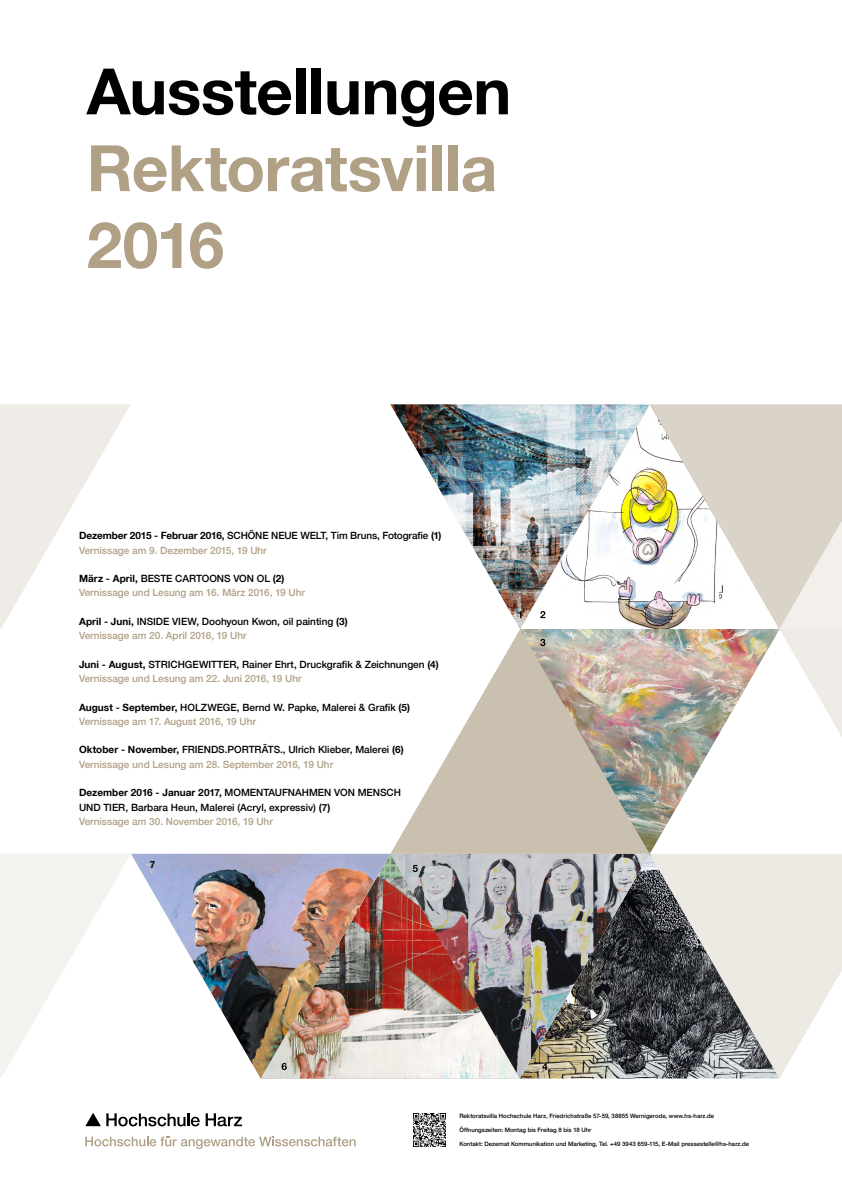
<style>
.page{position:relative;width:842px;height:1192px;background:#fff}
.page>*{position:absolute;margin:0;border:0;box-sizing:border-box;transform-origin:0 0}
.t1{font:700 64px/76.8px "Helvetica Neue LT";letter-spacing:-.01em;color:#b0a086}
.t2{font:700 64px "Helvetica Neue LT";letter-spacing:-.01em;color:#000}
.t3{font:500 10px/14.3px "Helvetica Neue LT";letter-spacing:-.005em;color:#000}
.t4{font:500 10px/14.3px "Helvetica Neue LT";color:#b0a086}
.t5{font:700 10px "Helvetica Neue LT";color:#000}
.t6{font:500 6px "Helvetica Neue LT";color:#000}
.s1{font-weight:700}
.s2{color:#b0a086}
.s3{font-weight:700;color:#000}
.s4{color:#000}
</style>
<div class="page">
<svg style="left:85px;top:1113px;width:115px;height:13px"></svg>
<svg style="left:206px;top:1113px;width:36px;height:13px"></svg>
<svg style="left:85px;top:1136px;width:271px;height:13px"></svg>
<img style="left:413px;top:1113px;width:33px;height:33px">
<img style="left:390px;top:854px;width:260px;height:225px">
<svg style="left:650px;top:854px;width:192px;height:225px;background:#bbb9b8"></svg>
<img style="left:131px;top:854px;width:259px;height:225px">
<svg style="left:261px;top:629px;width:259px;height:225px"></svg>
<img style="left:520px;top:629px;width:259px;height:225px">
<img style="left:520px;top:404px;width:130px;height:225px">
<svg style="left:650px;top:404px;width:129px;height:225px;fill:#dad3c7"></svg>
<svg style="left:0;top:854px;width:130px;height:223px"></svg>
<img style="left:390px;top:404px;width:130px;height:225px">
<svg style="left:0;top:404px;width:130px;height:224px"></svg>
<svg style="left:779px;top:404px;width:63px;height:333px"></svg>
<svg style="left:518px;top:611px;width:3px;height:7px"></svg>
<svg style="left:540px;top:611px;width:5px;height:7px"></svg>
<svg style="left:540px;top:639px;width:5px;height:7px"></svg>
<svg style="left:542px;top:1063px;width:6px;height:7px"></svg>
<svg style="left:413px;top:865px;width:5px;height:7px"></svg>
<svg style="left:282px;top:1063px;width:5px;height:7px"></svg>
<h1 class="t2" style="left:87px;top:52px;width:426px">Ausstellungen</h1>
<h1 class="t1" style="left:87px;top:129px;width:412px">Rektoratsvilla<br>2016</h1>
<p class="t3" style="left:79px;top:528px;width:364px"><span class="s1">Dezember 2015 - Februar 2016,</span> SCHÖNE NEUE WELT, Tim Bruns, Fotografie <span class="s1">(1)<br></span><span class="s2">Vernissage am 9. Dezember 2015, 19 Uhr</span></p>
<p class="t4" style="left:79px;top:571px;width:228px"><span class="s3">März - April,</span> <span class="s4">BESTE CARTOONS VON OL</span> <span class="s3">(2)<br></span>Vernissage und Lesung am 16. März 2016, 19 Uhr</p>
<p class="t3" style="left:79px;top:614px;width:270px"><span class="s1">April - Juni,</span> INSIDE VIEW, Doohyoun Kwon, oil painting <span class="s1">(3)<br></span><span class="s2">Vernissage am 20. April 2016, 19 Uhr</span></p>
<p class="t3" style="left:79px;top:657px;width:361px"><span class="s1">Juni - August,</span> STRICHGEWITTER, Rainer Ehrt, Druckgrafik &amp; Zeichnungen <span class="s1">(4)<br></span><span class="s2">Vernissage und Lesung am 22. Juni 2016, 19 Uhr</span></p>
<p class="t3" style="left:79px;top:700px;width:333px"><span class="s1">August - September,</span> HOLZWEGE, Bernd W. Papke, Malerei &amp; Grafik <span class="s1">(5)<br></span><span class="s2">Vernissage am 17. August 2016, 19 Uhr</span></p>
<p class="t4" style="left:79px;top:743px;width:326px"><span class="s3">Oktober - November,</span> <span class="s4">FRIENDS.PORTRÄTS., Ulrich Klieber, Malerei</span> <span class="s3">(6)<br></span>Vernissage und Lesung am 28. September 2016, 19 Uhr</p>
<p class="t3" style="left:79px;top:785px;width:323px"><span class="s1">Dezember 2016 - Januar 2017,</span> MOMENTAUFNAHMEN VON MENSCH<br>UND TIER, Barbara Heun, Malerei (Acryl, expressiv) <span class="s1">(7)<br></span><span class="s2">Vernissage am 30. November 2016, 19 Uhr</span></p>
<p class="t5" style="left:150px;top:859px;width:7px">7</p>
<p class="t6" style="left:459px;top:1112px;width:256px">Rektoratsvilla Hochschule Harz, Friedrichstraße 57-59, 38855 Wernigerode, www.hs-harz.de</p>
<p class="t6" style="left:459px;top:1126px;width:133px">Öffnungszeiten: Montag bis Freitag 8 bis 18 Uhr</p>
<p class="t6" style="left:459px;top:1140px;width:291px">Kontakt: Dezernat Kommunikation und Marketing, Tel. +49 3943 659-115, E-Mail pressestelle@hs-harz.de</p>
</div>
